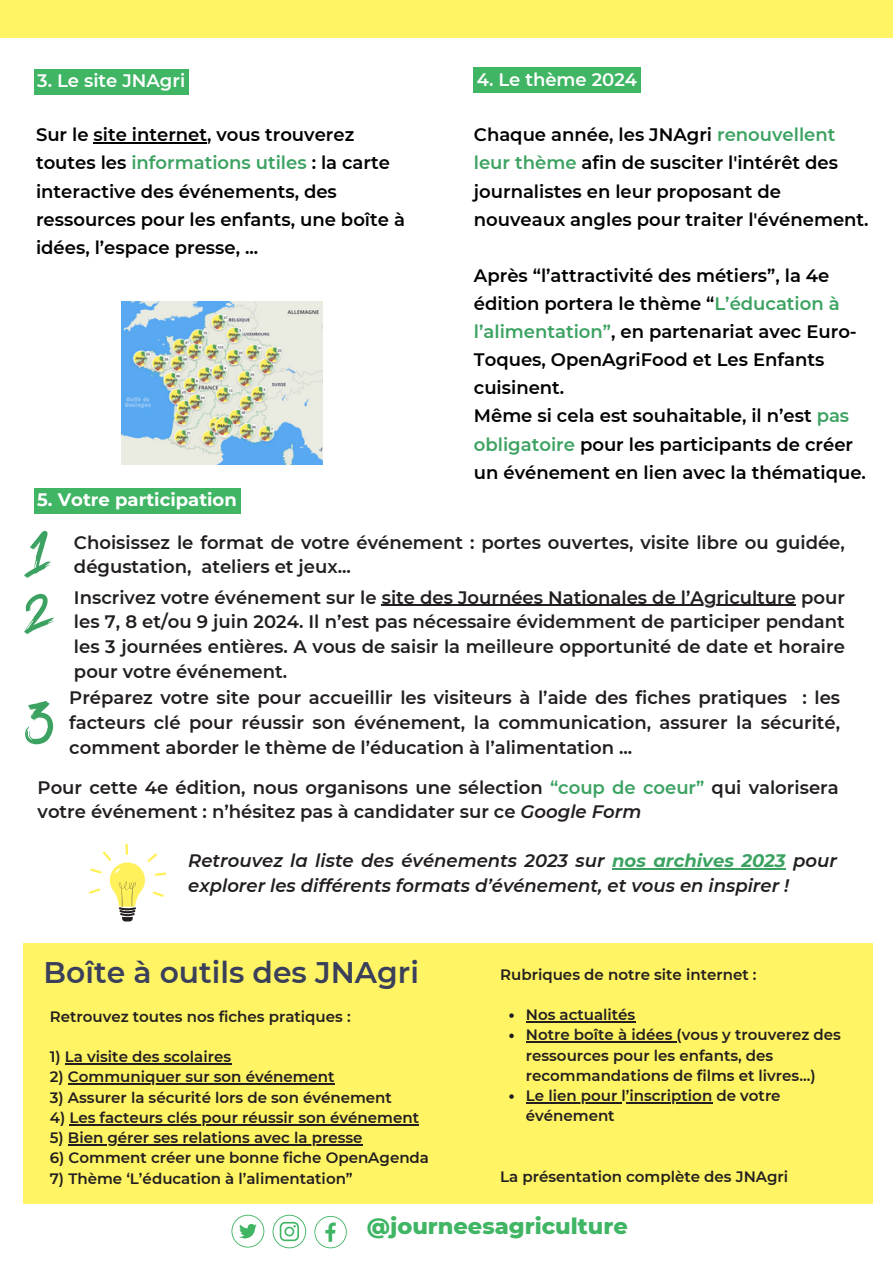
<style>
.page{position:relative;width:893px;height:1264px;background:#fff}
.page>*{position:absolute;margin:0;border:0;box-sizing:border-box;transform-origin:0 0}
.t1{font:600 29.7px "Montserrat";color:#3a405a}
.t2{font:800 22.5px "Montserrat";color:#40b564}
.t3{font:600 18px/24.8px "Montserrat";color:#221e1f;text-align:justify}
.t4{font:600 18px/28px "Montserrat";color:#000}
.t5{font:italic 600 18px/24.8px "Montserrat";color:#221e1f}
.t6{font:600 18px "Montserrat";color:#fff}
.t7{font:700 18px "Montserrat";color:#fff}
.t8{font:600 15px/20.2px "Montserrat";color:#221e1f}
.s1{color:#3ca261}
.s2{font-style:italic}
.s3{font-weight:700;color:#3ca261}
</style>
<div class="page">
<div style="left:0;top:0;width:892px;height:37px;background:#fff464"></div>
<svg style="left:314px;top:1215px;width:33px;height:33px"></svg>
<svg style="left:231px;top:1214px;width:33px;height:33px"></svg>
<svg style="left:272px;top:1214px;width:34px;height:34px"></svg>
<div style="left:23px;top:942px;width:849px;height:261px;background:#fff464"></div>
<svg style="left:24px;top:530px;width:27px;height:48px"></svg>
<svg style="left:24px;top:593px;width:30px;height:41px"></svg>
<svg style="left:25px;top:701px;width:28px;height:43px"></svg>
<svg style="left:89px;top:843px;width:77px;height:78px"></svg>
<img style="left:121px;top:301px;width:201px;height:163px">
<hr style="left:65px;top:1063px;width:166px;height:1px;background:#221e1f">
<hr style="left:68px;top:1083px;width:266px;height:1px;background:#221e1f">
<hr style="left:69px;top:1123px;width:350px;height:2px;background:#221e1f">
<hr style="left:68px;top:1144px;width:294px;height:1px;background:#221e1f">
<div style="left:34px;top:488px;width:206px;height:25px;background:#40b564"></div>
<hr style="left:382px;top:605px;width:414px;height:1px;background:#221e1f">
<hr style="left:612px;top:868px;width:173px;height:1px;background:#3ca261">
<div style="left:34px;top:69px;width:155px;height:26px;background:#40b564"></div>
<div style="left:473px;top:67px;width:167px;height:26px;background:#40b564"></div>
<hr style="left:94px;top:142px;width:113px;height:2px;background:#000">
<svg style="left:509px;top:1013px;width:4px;height:4px"></svg>
<hr style="left:526px;top:1021px;width:109px;height:1px;background:#221e1f">
<svg style="left:509px;top:1033px;width:4px;height:5px"></svg>
<hr style="left:526px;top:1041px;width:150px;height:1px;background:#221e1f">
<svg style="left:509px;top:1094px;width:4px;height:4px"></svg>
<hr style="left:526px;top:1102px;width:95px;height:1px;background:#221e1f">
<hr style="left:625px;top:1102px;width:87px;height:1px;background:#221e1f">
<p class="t6" style="left:37px;top:70px;width:150px">3. Le site JNAgri</p>
<p class="t6" style="left:476px;top:69px;width:162px">4. Le thème 2024</p>
<p class="t4" style="left:36px;top:121px;width:370px">Sur le site internet, vous trouverez toutes les <span class="s1">informations utiles</span> : la carte interactive des événements, des ressources pour les enfants, une boîte à idées, l’espace presse, ...</p>
<p class="t4" style="left:474px;top:121px;width:396px">Chaque année, les JNAgri <span class="s1">renouvellent leur thème</span> afin de susciter l'intérêt des journalistes en leur proposant de nouveaux angles pour traiter l'événement.</p>
<p class="t4" style="left:474px;top:261px;width:384px">Après “l’attractivité des métiers”, la 4e édition portera le thème “<span class="s1">L’éducation à l’alimentation”</span>, en partenariat avec Euro-Toques, OpenAgriFood et Les Enfants cuisinent.</p>
<p class="t4" style="left:474px;top:402px;width:393px">Même si cela est souhaitable, il n’est <span class="s1">pas obligatoire</span> pour les participants de créer un événement en lien avec la thématique.</p>
<p class="t7" style="left:37px;top:489px;width:201px">5. Votre participation</p>
<p class="t3" style="left:74px;top:530px;width:772px">Choisissez le format de votre événement : portes ouvertes, visite libre ou guidée, dégustation, ateliers et jeux...</p>
<p class="t3" style="left:74px;top:585px;width:772px">Inscrivez votre événement sur le site des Journées Nationales de l’Agriculture pour les 7, 8 et/ou 9 juin 2024. Il n’est pas nécessaire évidemment de participer pendant les 3 journées entières. A vous de saisir la meilleure opportunité de date et horaire pour votre événement.</p>
<p class="t3" style="left:69px;top:685px;width:772px">Préparez votre site pour accueillir les visiteurs à l’aide des fiches pratiques : les facteurs clé pour réussir son événement, la communication, assurer la sécurité, comment aborder le thème de l’éducation à l’alimentation ...</p>
<p class="t3" style="left:38px;top:774px;width:802px">Pour cette 4e édition, nous organisons une sélection <span class="s1">“coup de coeur”</span> qui valorisera votre événement : n’hésitez pas à candidater sur ce <span class="s2">Google Form</span></p>
<p class="t5" style="left:188px;top:848px;width:650px">Retrouvez la liste des événements 2023 sur <span class="s3">nos archives 2023</span> pour explorer les différents formats d’événement, et vous en inspirer !</p>
<p class="t1" style="left:44px;top:954px;width:377px">Boîte à outils des JNAgri</p>
<p class="t8" style="left:50px;top:1006px;width:302px">Retrouvez toutes nos fiches pratiques :</p>
<p class="t8" style="left:50px;top:1046px;width:183px">1) La visite des scolaires</p>
<p class="t8" style="left:50px;top:1066px;width:286px">2) Communiquer sur son événement</p>
<p class="t8" style="left:50px;top:1087px;width:343px">3) Assurer la sécurité lors de son événement</p>
<p class="t8" style="left:50px;top:1107px;width:371px">4) Les facteurs clés pour réussir son événement</p>
<p class="t8" style="left:50px;top:1127px;width:314px">5) Bien gérer ses relations avec la presse</p>
<p class="t8" style="left:50px;top:1147px;width:381px">6) Comment créer une bonne fiche OpenAgenda</p>
<p class="t8" style="left:50px;top:1168px;width:304px">7) Thème ‘L’éducation à l’alimentation”</p>
<p class="t8" style="left:500px;top:964px;width:258px">Rubriques de notre site internet :</p>
<p class="t8" style="left:526px;top:1004px;width:111px">Nos actualités</p>
<p class="t8" style="left:526px;top:1024px;width:316px">Notre boîte à idées (vous y trouverez des ressources pour les enfants, des recommandations de films et livres...)</p>
<p class="t8" style="left:526px;top:1085px;width:256px">Le lien pour l’inscription de votre événement</p>
<p class="t8" style="left:500px;top:1166px;width:289px">La présentation complète des JNAgri</p>
<p class="t2" style="left:367px;top:1212px;width:262px">@journeesagriculture</p>
</div>
